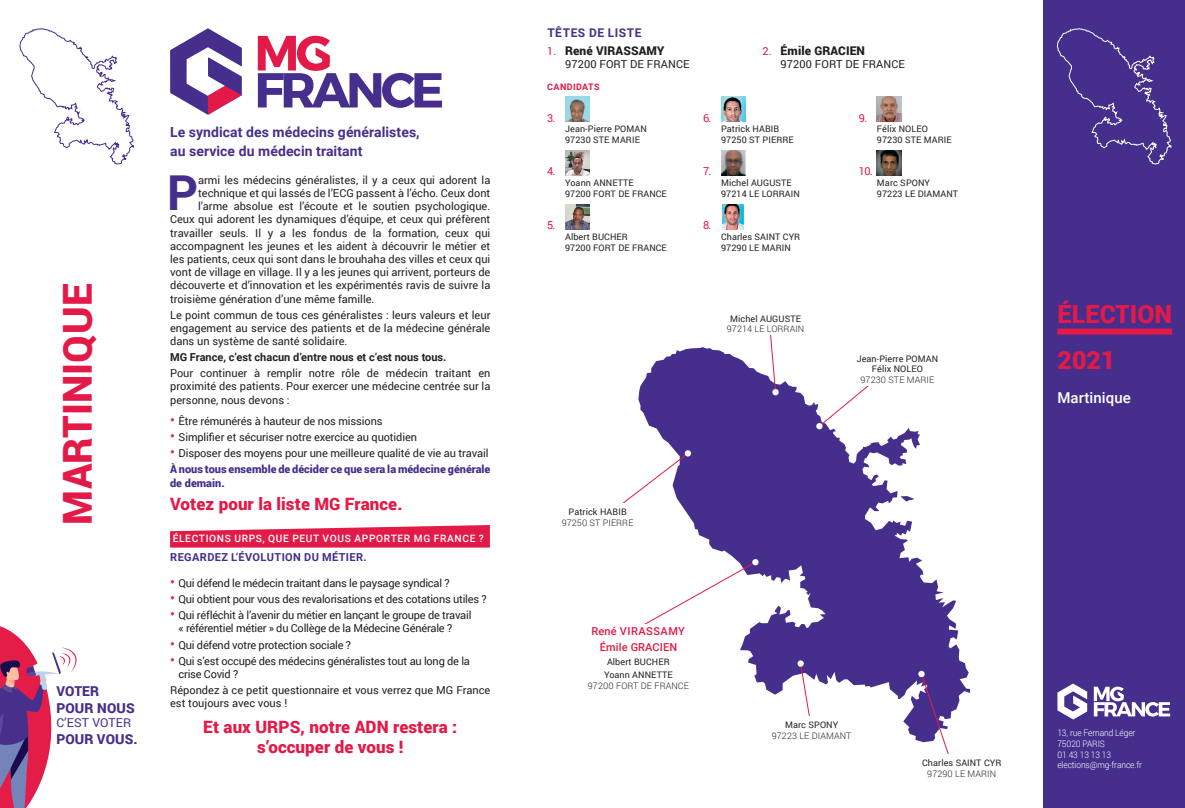
<style>
.page{position:relative;width:1185px;height:808px;background:#fff}
.page>*{position:absolute;margin:0;border:0;box-sizing:border-box;transform-origin:0 0}
.t1{font:700 48.1px "Roboto";color:#462f8c}
.t2{font:900 40px "Roboto";letter-spacing:.005em;color:#e31a47}
.t3{font:900 25px/45.9px "Roboto";letter-spacing:.005em;color:#e31a47}
.t4{font:900 17px/20.4px "Roboto";letter-spacing:.005em;color:#e31a47;text-align:center}
.t5{font:500 15px "Roboto";letter-spacing:.005em;color:#fff}
.t6{font:700 14px/19.2px "Roboto";letter-spacing:.005em;color:#462f8c}
.t7{font:900 13.7px/16.4px "Roboto";letter-spacing:.01em;color:#462f8c}
.t8{font:12.3px "Roboto";letter-spacing:.01em;color:#462f8c}
.t9{font:900 12px "Roboto";letter-spacing:.01em;color:#231f20}
.t10{font:700 12px "Roboto";letter-spacing:.045em;color:#462f8c}
.t11{font:11px/13.2px "Roboto";color:#231f20;text-align:justify}
.t12{font:11px/13.2px "Roboto";letter-spacing:-.02em;color:#231f20}
.t13{font:700 11px "Roboto";color:#231f20}
.t14{font:700 11px "Roboto";letter-spacing:.035em;color:#462f8c}
.t15{font:500 11px/16px "Roboto";letter-spacing:.01em;color:#e31a47;text-align:center}
.t16{font:11px "Roboto";color:#e31a47}
.t17{font:900 11px "Roboto";color:#462f8c}
.t18{font:500 10.2px "Roboto";letter-spacing:.065em;color:#fff}
.t19{font:9px/10.8px "Roboto";letter-spacing:.01em;color:#231f20}
.t20{font:300 9px "Roboto";letter-spacing:.01em;color:#231f20}
.t21{font:300 9px/10.8px "Roboto";letter-spacing:-.01em;color:#fff;scale:.93 1}
.t22{font:700 9px "Roboto";letter-spacing:.045em;color:#e31a47}
.s1{font-size:14px;color:#e31a47}
.s2{font-weight:900;color:#462f8c}
.s3{font-weight:400;font-size:11px;color:#e31a47}
</style>
<div class="page">
<div style="left:1043px;top:0;width:142px;height:808px;background:#462f8c"></div>
<svg style="left:1094px;top:687px;width:76px;height:29px"></svg>
<svg style="left:1057px;top:683px;width:30px;height:36px"></svg>
<div style="left:1057px;top:329px;width:115px;height:6px;background:#e31a47"></div>
<svg style="left:258px;top:36px;width:184px;height:72px"></svg>
<svg style="left:170px;top:28px;width:72px;height:87px"></svg>
<img style="left:565px;top:97px;width:24px;height:25px">
<img style="left:565px;top:151px;width:24px;height:24px">
<img style="left:565px;top:204px;width:24px;height:25px">
<img style="left:721px;top:97px;width:24px;height:25px">
<img style="left:721px;top:151px;width:24px;height:24px">
<img style="left:722px;top:204px;width:22px;height:25px">
<img style="left:877px;top:97px;width:24px;height:25px">
<img style="left:877px;top:151px;width:24px;height:24px">
<svg style="left:170px;top:525px;width:320px;height:23px;background:#e73d63"></svg>
<svg style="left:0;top:626px;width:77px;height:182px"></svg>
<svg style="left:19px;top:28px;width:115px;height:137px"></svg>
<svg style="left:1057px;top:28px;width:114px;height:137px"></svg>
<svg style="left:638px;top:347px;width:332px;height:394px;fill:#462f8c"></svg>
<svg style="left:900px;top:496px;width:15px;height:6px"></svg>
<svg style="left:638px;top:561px;width:119px;height:89px"></svg>
<div style="left:752px;top:559px;width:7px;height:6px;background:#fff;border-radius:50%"></div>
<svg style="left:797px;top:660px;width:15px;height:56px"></svg>
<svg style="left:918px;top:670px;width:33px;height:84px"></svg>
<svg style="left:622px;top:452px;width:67px;height:61px"></svg>
<div style="left:685px;top:450px;width:6px;height:7px;background:#fff;border-radius:50%"></div>
<svg style="left:816px;top:374px;width:65px;height:56px"></svg>
<svg style="left:768px;top:335px;width:11px;height:61px"></svg>
<div style="left:568px;top:624px;width:141px;height:68px;background:#fff"></div>
<div style="left:854px;top:349px;width:87px;height:37px;background:#fff"></div>
<div style="left:554px;top:503px;width:87px;height:26px;background:#fff"></div>
<div style="left:768px;top:716px;width:87px;height:26px;background:#fff"></div>
<h2 class="t2" style="left:49px;top:524px;width:243px;rotate:-90deg">MARTINIQUE</h2>
<p class="t7" style="left:56px;top:683px;width:80px">VOTER<br>POUR NOUS</p>
<p class="t8" style="left:56px;top:714px;width:76px">C’EST VOTER</p>
<p class="t7" style="left:56px;top:730px;width:83px">POUR VOUS.</p>
<p class="t6" style="left:170px;top:122px;width:251px">Le syndicat des médecins généralistes, au service du médecin traitant</p>
<h1 class="t1" style="left:167px;top:159px;width:33px">P</h1>
<p class="t11" style="left:198px;top:173px;width:294px">armi les médecins généralistes, il y a ceux qui adorent la</p>
<p class="t11" style="left:198px;top:186px;width:294px">technique et qui lassés de l’ECG passent à l’écho. Ceux dont</p>
<p class="t11" style="left:198px;top:199px;width:294px">l’arme absolue est l’écoute et le soutien psychologique.</p>
<p class="t11" style="left:170px;top:212px;width:322px">Ceux qui adorent les dynamiques d’équipe, et ceux qui préfèrent</p>
<p class="t11" style="left:170px;top:226px;width:322px">travailler seuls. Il y a les fondus de la formation, ceux qui</p>
<p class="t11" style="left:170px;top:239px;width:322px">accompagnent les jeunes et les aident à découvrir le métier et</p>
<p class="t11" style="left:170px;top:252px;width:322px">les patients, ceux qui sont dans le brouhaha des villes et ceux qui</p>
<p class="t11" style="left:170px;top:265px;width:322px">vont de village en village. Il y a les jeunes qui arrivent, porteurs de</p>
<p class="t11" style="left:170px;top:278px;width:322px">découverte et d’innovation et les expérimentés ravis de suivre la</p>
<p class="t11" style="left:170px;top:292px;width:206px">troisième génération d’une même famille.</p>
<p class="t11" style="left:170px;top:308px;width:322px">Le point commun de tous ces généralistes : leurs valeurs et leur engagement au service des patients et de la médecine générale dans un système de santé solidaire.</p>
<p class="t13" style="left:170px;top:349px;width:278px">MG France, c’est chacun d’entre nous et c’est nous tous.</p>
<p class="t11" style="left:170px;top:366px;width:322px">Pour continuer à remplir notre rôle de médecin traitant en proximité des patients. Pour exercer une médecine centrée sur la personne, nous devons :</p>
<p class="t11" style="left:170px;top:414px;width:214px"><span class="s1">•</span> Être rémunérés à hauteur de nos missions</p>
<p class="t11" style="left:170px;top:430px;width:248px"><span class="s1">•</span> Simplifier et sécuriser notre exercice au quotidien</p>
<p class="t11" style="left:170px;top:445px;width:322px;line-height:16px"><span class="s1">•</span> Disposer des moyens pour une meilleure qualité de vie au travail<br><span class="s2">À nous tous ensemble de décider ce que sera la médecine générale</span></p>
<p class="t17" style="left:170px;top:475px;width:56px">de demain.</p>
<h3 class="t4" style="left:170px;top:493px;width:234px">Votez pour la liste MG France.</h3>
<p class="t18" style="left:173px;top:531px;width:313px">ÉLECTIONS URPS, QUE PEUT VOUS APPORTER MG FRANCE ?</p>
<p class="t14" style="left:170px;top:549px;width:198px">REGARDEZ L’ÉVOLUTION DU MÉTIER.</p>
<p class="t12" style="left:170px;top:576px;width:281px"><span class="s1">•</span> Qui défend le médecin traitant dans le paysage syndical ?</p>
<p class="t12" style="left:170px;top:592px;width:318px"><span class="s1">•</span> Qui obtient pour vous des revalorisations et des cotations utiles ?</p>
<p class="t12" style="left:179px;top:608px;width:294px;text-indent:-9px"><span class="s1">•</span> Qui réfléchit à l’avenir du métier en lançant le groupe de travail « référentiel métier » du Collège de la Médecine Générale ?</p>
<p class="t12" style="left:170px;top:637px;width:183px"><span class="s1">•</span> Qui défend votre protection sociale ?</p>
<p class="t12" style="left:179px;top:654px;width:293px;text-indent:-9px"><span class="s1">•</span> Qui s’est occupé des médecins généralistes tout au long de la crise Covid ?</p>
<p class="t11" style="left:170px;top:683px;width:322px">Répondez à ce petit questionnaire et vous verrez que MG France est toujours avec vous !</p>
<h3 class="t4" style="left:203px;top:716px;width:255px">Et aux URPS, notre ADN restera : s’occuper de vous !</h3>
<p class="t10" style="left:547px;top:25px;width:96px">TÊTES DE LISTE</p>
<p class="t9" style="left:547px;top:42px;width:119px"><span class="s3">1.</span> René VIRASSAMY</p>
<p class="t11" style="left:565px;top:57px;width:126px">97200 FORT DE FRANCE</p>
<p class="t22" style="left:547px;top:80px;width:54px">CANDIDATS</p>
<p class="t16" style="left:547px;top:110px;width:10px">3.</p>
<p class="t19" style="left:565px;top:124px;width:83px">Jean-Pierre POMAN<br>97230 STE MARIE</p>
<p class="t16" style="left:547px;top:164px;width:10px">4.</p>
<p class="t19" style="left:565px;top:177px;width:103px">Yoann ANNETTE<br>97200 FORT DE FRANCE</p>
<p class="t16" style="left:547px;top:217px;width:10px">5.</p>
<p class="t19" style="left:565px;top:231px;width:103px">Albert BUCHER<br>97200 FORT DE FRANCE</p>
<p class="t9" style="left:763px;top:42px;width:104px"><span class="s3">2.</span> Émile GRACIEN</p>
<p class="t11" style="left:781px;top:57px;width:126px">97200 FORT DE FRANCE</p>
<p class="t16" style="left:703px;top:110px;width:10px">6.</p>
<p class="t16" style="left:703px;top:164px;width:10px">7.</p>
<p class="t16" style="left:703px;top:217px;width:10px">8.</p>
<p class="t19" style="left:721px;top:124px;width:74px">Patrick HABIB<br>97250 ST PIERRE</p>
<p class="t19" style="left:721px;top:177px;width:80px">Michel AUGUSTE<br>97214 LE LORRAIN</p>
<p class="t19" style="left:721px;top:231px;width:81px">Charles SAINT CYR<br>97290 LE MARIN</p>
<p class="t16" style="left:859px;top:110px;width:10px">9.</p>
<p class="t19" style="left:877px;top:124px;width:76px">Félix NOLEO<br>97230 STE MARIE</p>
<p class="t16" style="left:859px;top:164px;width:15px">10.</p>
<p class="t19" style="left:877px;top:177px;width:83px">Marc SPONY<br>97223 LE DIAMANT</p>
<p class="t19" style="left:730px;top:313px;width:72px">Michel AUGUSTE</p>
<p class="t20" style="left:727px;top:323px;width:79px">97214 LE LORRAIN</p>
<p class="t19" style="left:857px;top:353px;width:83px;text-align:center">Jean-Pierre POMAN<br>Félix NOLEO</p>
<p class="t20" style="left:860px;top:374px;width:75px">97230 STE MARIE</p>
<p class="t19" style="left:568px;top:506px;width:60px">Patrick HABIB</p>
<p class="t20" style="left:562px;top:517px;width:73px">97250 ST PIERRE</p>
<p class="t15" style="left:592px;top:623px;width:95px">René VIRASSAMY<br>Émile GRACIEN</p>
<p class="t19" style="left:604px;top:655px;width:70px;line-height:13.2px;text-align:center">Albert BUCHER<br>Yoann ANNETTE</p>
<p class="t20" style="left:588px;top:679px;width:103px">97200 FORT DE FRANCE</p>
<p class="t19" style="left:785px;top:719px;width:54px">Marc SPONY</p>
<p class="t20" style="left:772px;top:730px;width:81px">97223 LE DIAMANT</p>
<p class="t19" style="left:922px;top:757px;width:81px">Charles SAINT CYR</p>
<p class="t20" style="left:927px;top:767px;width:70px">97290 LE MARIN</p>
<h3 class="t3" style="left:1057px;top:290px;width:116px">ÉLECTION<br>2021</h3>
<h3 class="t5" style="left:1057px;top:387px;width:75px">Martinique</h3>
<p class="t21" style="left:1057px;top:727px;width:92px">13, rue Fernand Léger<br>75020 PARIS<br>01 43 13 13 13 elections@mg-france.fr</p>
</div>
